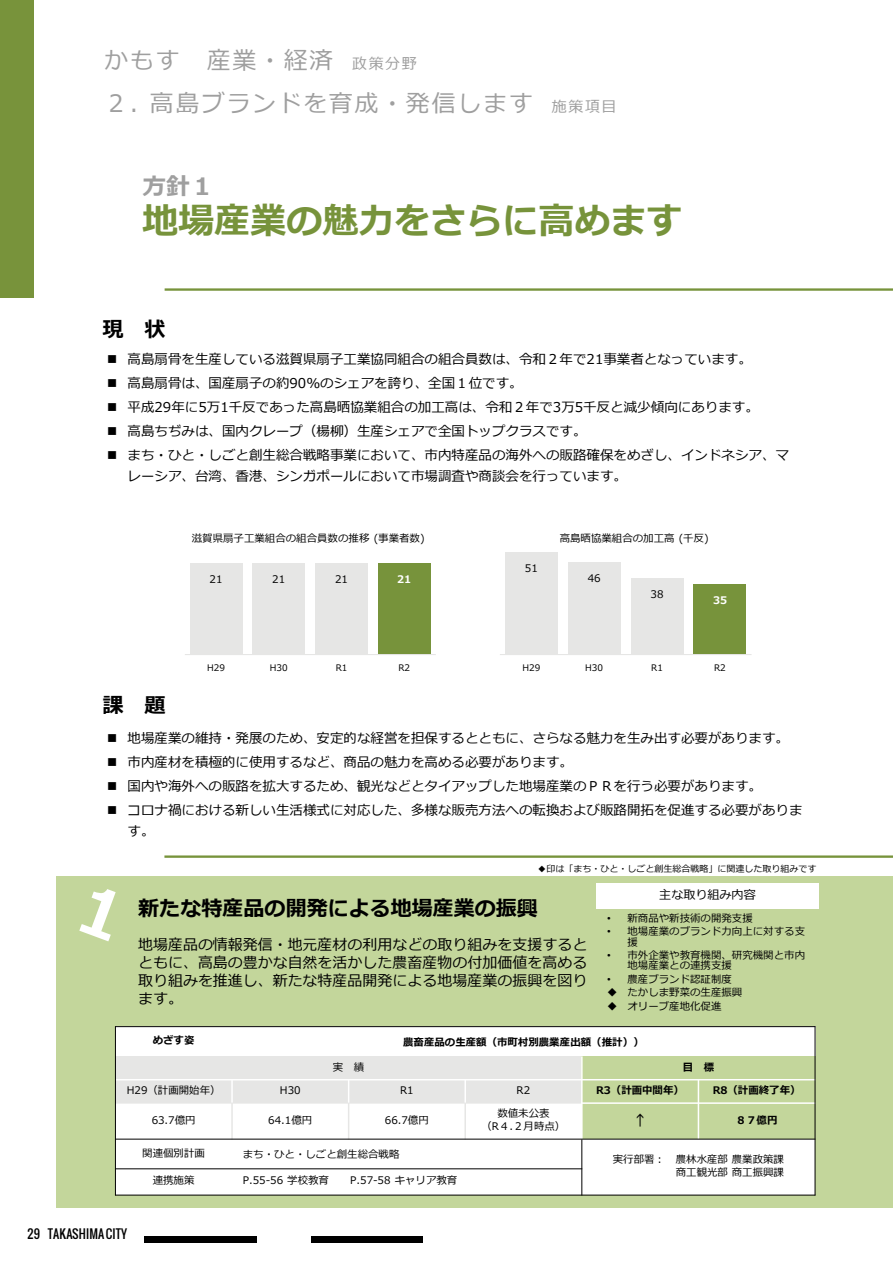
<style>
.page{position:relative;width:893px;height:1263px;background:#fff}
.page>*{position:absolute;margin:0;border:0;box-sizing:border-box;transform-origin:0 0}
.t1{font:700 36px "Meiryo";color:#77933b}
.t2{font:24px "Meiryo";letter-spacing:.07em;color:#9f9f9f}
.t3{font:700 24px "Meiryo";color:#9f9f9f}
.t4{font:700 21px "Meiryo";color:#000}
.t5{font:15px/18px "Meiryo";color:#000;text-align:justify}
.t6{font:13.5px/20.9px "Meiryo";color:#000}
.t7{font:700 13.5px "Meiryo";color:#000}
.t8{font:12px "Oswald";letter-spacing:.01em;color:#000}
.t9{font:12px "Meiryo";color:#000}
.t10{font:10.5px/12.6px "Meiryo";color:#000}
.t11{font:700 10.5px "Meiryo";color:#000}
.t12{font:700 10.5px "Meiryo";color:#fff}
.t13{font:9px "Meiryo";color:#000}
.s1{font-size:15px}
.s2{font-family:"Arial"}
</style>
<div class="page">
<div style="left:0;top:0;width:34px;height:297px;background:#78933b"></div>
<div style="left:311px;top:1236px;width:112px;height:6px;background:#000"></div>
<div style="left:145px;top:1236px;width:112px;height:6px;background:#000"></div>
<hr style="left:165px;top:288px;width:727px;height:3px;background:#77933b">
<hr style="left:164px;top:855px;width:728px;height:3px;background:#77933b">
<div style="left:56px;top:876px;width:836px;height:331px;background:#c3d69b"></div>
<div style="left:115px;top:1027px;width:117px;height:29px;background:#fff"></div>
<div style="left:232px;top:1027px;width:583px;height:29px;background:#fff"></div>
<div style="left:115px;top:1056px;width:467px;height:24px;background:#e6e6e5"></div>
<div style="left:115px;top:1080px;width:117px;height:23px;background:#e6e6e5"></div>
<div style="left:232px;top:1080px;width:117px;height:23px;background:#e6e6e5"></div>
<div style="left:349px;top:1080px;width:116px;height:23px;background:#e6e6e5"></div>
<div style="left:465px;top:1080px;width:117px;height:23px;background:#e6e6e5"></div>
<div style="left:115px;top:1103px;width:117px;height:36px;background:#fff"></div>
<div style="left:232px;top:1103px;width:117px;height:36px;background:#fff"></div>
<div style="left:349px;top:1103px;width:116px;height:36px;background:#fff"></div>
<div style="left:465px;top:1103px;width:117px;height:36px;background:#fff"></div>
<div style="left:115px;top:1139px;width:117px;height:30px;background:#fff"></div>
<div style="left:232px;top:1139px;width:350px;height:30px;background:#fff"></div>
<div style="left:582px;top:1139px;width:233px;height:56px;background:#fff"></div>
<div style="left:115px;top:1169px;width:117px;height:26px;background:#fff"></div>
<div style="left:232px;top:1169px;width:350px;height:26px;background:#fff"></div>
<hr style="left:231px;top:1079px;width:2px;height:24px;background:#fff">
<hr style="left:231px;top:1103px;width:2px;height:36px;background:#e6e6e5">
<svg style="left:348px;top:1080px;width:1px;height:23px"></svg>
<hr style="left:348px;top:1103px;width:1px;height:36px;background:#e6e6e5">
<hr style="left:464px;top:1079px;width:2px;height:24px;background:#fff">
<hr style="left:464px;top:1103px;width:2px;height:36px;background:#e6e6e5">
<hr style="left:581px;top:1056px;width:2px;height:83px;background:#fff">
<hr style="left:581px;top:1139px;width:1px;height:56px;background:#000">
<hr style="left:698px;top:1079px;width:1px;height:60px;background:#fff">
<hr style="left:115px;top:1079px;width:700px;height:1px;background:#fff">
<hr style="left:115px;top:1103px;width:466px;height:1px;background:#e6e6e5">
<hr style="left:581px;top:1102px;width:234px;height:2px;background:#fff">
<hr style="left:115px;top:1139px;width:700px;height:1px;background:#000">
<hr style="left:115px;top:1168px;width:467px;height:1px;background:#000">
<hr style="left:115px;top:1026px;width:1px;height:169px;background:#000">
<hr style="left:815px;top:1026px;width:1px;height:169px;background:#000">
<hr style="left:115px;top:1026px;width:700px;height:1px;background:#000">
<hr style="left:115px;top:1195px;width:700px;height:1px;background:#000">
<div style="left:596px;top:884px;width:223px;height:25px;background:#fff"></div>
<svg style="left:79px;top:889px;width:37px;height:52px"></svg>
<div style="left:505px;top:552px;width:52px;height:102px;background:#e6e6e5"></div>
<div style="left:568px;top:562px;width:52px;height:92px;background:#e6e6e5"></div>
<div style="left:631px;top:578px;width:52px;height:76px;background:#e6e6e5"></div>
<div style="left:694px;top:584px;width:52px;height:70px;background:#77933b"></div>
<hr style="left:500px;top:654px;width:251px;height:1px;background:#e6e6e5">
<div style="left:190px;top:563px;width:52px;height:91px;background:#e6e6e5"></div>
<div style="left:253px;top:563px;width:52px;height:91px;background:#e6e6e5"></div>
<div style="left:316px;top:563px;width:52px;height:91px;background:#e6e6e5"></div>
<div style="left:378px;top:563px;width:53px;height:91px;background:#77933b"></div>
<hr style="left:185px;top:654px;width:251px;height:1px;background:#e6e6e5">
<h2 class="t2" style="left:104px;top:43px;width:314px">かもす 産業・経済 <span class="s1">政策分野</span></h2>
<h2 class="t2" style="left:104px;top:86px;width:514px">２. 高島ブランドを育成・発信します <span class="s1">施策項目</span></h2>
<h2 class="t3" style="left:142px;top:170px;width:73px">方針１</h2>
<h1 class="t1" style="left:142px;top:196px;width:541px">地場産業の魅力をさらに高めます</h1>
<h3 class="t4" style="left:102px;top:314px;width:64px">現 状</h3>
<p class="t6" style="left:107px;top:349px;width:646px">■ 高島扇骨を生産している滋賀県扇子工業協同組合の組合員数は、令和２年で21事業者となっています。</p>
<p class="t6" style="left:107px;top:373px;width:417px">■ 高島扇骨は、国産扇子の約90%のシェアを誇り、全国１位です。</p>
<p class="t6" style="left:107px;top:397px;width:653px">■ 平成29年に5万1千反であった高島晒協業組合の加工高は、令和２年で3万5千反と減少傾向にあります。</p>
<p class="t6" style="left:107px;top:421px;width:481px">■ 高島ちぢみは、国内クレープ（楊柳）生産シェアで全国トップクラスです。</p>
<p class="t6" style="left:128px;top:445px;width:663px;text-indent:-20px">■ まち・ひと・しごと創生総合戦略事業において、市内特産品の海外への販路確保をめざし、インドネシア、マレーシア、台湾、香港、シンガポールにおいて市場調査や商談会を行っています。</p>
<p class="t10" style="left:192px;top:532px;width:234px">滋賀県扇子工業組合の組合員数の推移 (事業者数)</p>
<p class="t10" style="left:560px;top:532px;width:150px">高島晒協業組合の加工高 (千反)</p>
<p class="t10" style="left:525px;top:563px;width:14px">51</p>
<p class="t10" style="left:210px;top:574px;width:14px">21</p>
<p class="t10" style="left:272px;top:574px;width:14px">21</p>
<p class="t10" style="left:335px;top:574px;width:14px">21</p>
<p class="t12" style="left:397px;top:572px;width:16px">21</p>
<p class="t10" style="left:588px;top:573px;width:14px">46</p>
<p class="t10" style="left:651px;top:589px;width:14px">38</p>
<p class="t12" style="left:713px;top:593px;width:16px">35</p>
<p class="t13" style="left:207px;top:661px;width:19px">H29</p>
<p class="t13" style="left:270px;top:661px;width:19px">H30</p>
<p class="t13" style="left:336px;top:661px;width:13px">R1</p>
<p class="t13" style="left:398px;top:661px;width:13px">R2</p>
<p class="t13" style="left:522px;top:661px;width:19px">H29</p>
<p class="t13" style="left:585px;top:661px;width:19px">H30</p>
<p class="t13" style="left:651px;top:661px;width:13px">R1</p>
<p class="t13" style="left:714px;top:661px;width:13px">R2</p>
<h3 class="t4" style="left:102px;top:691px;width:64px">課 題</h3>
<p class="t6" style="left:107px;top:728px;width:683px">■ 地場産業の維持・発展のため、安定的な経営を担保するとともに、さらなる魅力を生み出す必要があります。</p>
<p class="t6" style="left:107px;top:752px;width:467px">■ 市内産材を積極的に使用するなど、商品の魅力を高める必要があります。</p>
<p class="t6" style="left:107px;top:776px;width:656px">■ 国内や海外への販路を拡大するため、観光などとタイアップした地場産業のＰＲを行う必要があります。</p>
<p class="t6" style="left:128px;top:800px;width:676px;text-indent:-20px">■ コロナ禍における新しい生活様式に対応した、多様な販売方法への転換および販路開拓を促進する必要があります。</p>
<p class="t13" style="left:538px;top:863px;width:280px">◆印は「まち・ひと・しごと創生総合戦略」に関連した取り組みです</p>
<h3 class="t4" style="left:138px;top:894px;width:401px">新たな特産品の開発による地場産業の振興</h3>
<p class="t5" style="left:138px;top:937px;width:451px">地場産品の情報発信・地元産材の利用などの取り組みを支援するとともに、高島の豊かな自然を活かした農畜産物の付加価値を高める取り組みを推進し、新たな特産品開発による地場産業の振興を図ります。</p>
<p class="t9" style="left:659px;top:886px;width:98px">主な取り組み内容</p>
<p class="t10" style="left:607px;top:912px;width:147px"><span class="s2">•</span> 新商品や新技術の開発支援</p>
<p class="t10" style="left:627px;top:926px;width:179px;line-height:10.5px;text-indent:-20px"><span class="s2">•</span> 地場産業のブランド力向上に対する支援</p>
<p class="t10" style="left:627px;top:950px;width:179px;line-height:10.5px;text-indent:-20px"><span class="s2">•</span> 市外企業や教育機関、研究機関と市内地場産業との連携支援</p>
<p class="t10" style="left:607px;top:973px;width:126px"><span class="s2">•</span> 農産ブランド認証制度</p>
<p class="t10" style="left:607px;top:987px;width:137px">◆ たかしま野菜の生産振興</p>
<p class="t10" style="left:607px;top:1000px;width:116px">◆ オリーブ産地化促進</p>
<p class="t11" style="left:153px;top:1033px;width:43px">めざす姿</p>
<p class="t11" style="left:403px;top:1034px;width:242px">農畜産品の生産額（市町村別農業産出額（推計））</p>
<p class="t10" style="left:333px;top:1061px;width:33px">実 績</p>
<p class="t11" style="left:683px;top:1059px;width:33px">目 標</p>
<p class="t10" style="left:127px;top:1084px;width:95px">H29（計画開始年）</p>
<p class="t10" style="left:280px;top:1084px;width:22px">H30</p>
<p class="t10" style="left:400px;top:1084px;width:15px">R1</p>
<p class="t10" style="left:517px;top:1084px;width:15px">R2</p>
<p class="t11" style="left:596px;top:1083px;width:89px">R3（計画中間年）</p>
<p class="t11" style="left:713px;top:1083px;width:89px">R8（計画終了年）</p>
<p class="t10" style="left:152px;top:1114px;width:45px">63.7億円</p>
<p class="t10" style="left:268px;top:1114px;width:45px">64.1億円</p>
<p class="t10" style="left:385px;top:1114px;width:45px">66.7億円</p>
<p class="t10" style="left:481px;top:1108px;width:85px;text-align:center">数値未公表<br>（R４.２月時点）</p>
<p class="t7" style="left:633px;top:1110px;width:15px">↑</p>
<p class="t11" style="left:736px;top:1112px;width:43px">８７億円</p>
<p class="t10" style="left:142px;top:1147px;width:64px">関連個別計画</p>
<p class="t10" style="left:243px;top:1149px;width:158px">まち・ひと・しごと創生総合戦略</p>
<p class="t10" style="left:613px;top:1154px;width:173px;text-align:right">実行部署： 農林水産部農業政策課商工観光部商工振興課</p>
<p class="t10" style="left:153px;top:1175px;width:43px">連携施策</p>
<p class="t10" style="left:243px;top:1175px;width:88px">P.55-56 学校教育</p>
<p class="t10" style="left:350px;top:1175px;width:109px">P.57-58 キャリア教育</p>
<p class="t8" style="left:28px;top:1225px;width:101px">29 TAKASHIMA CITY</p>
</div>
